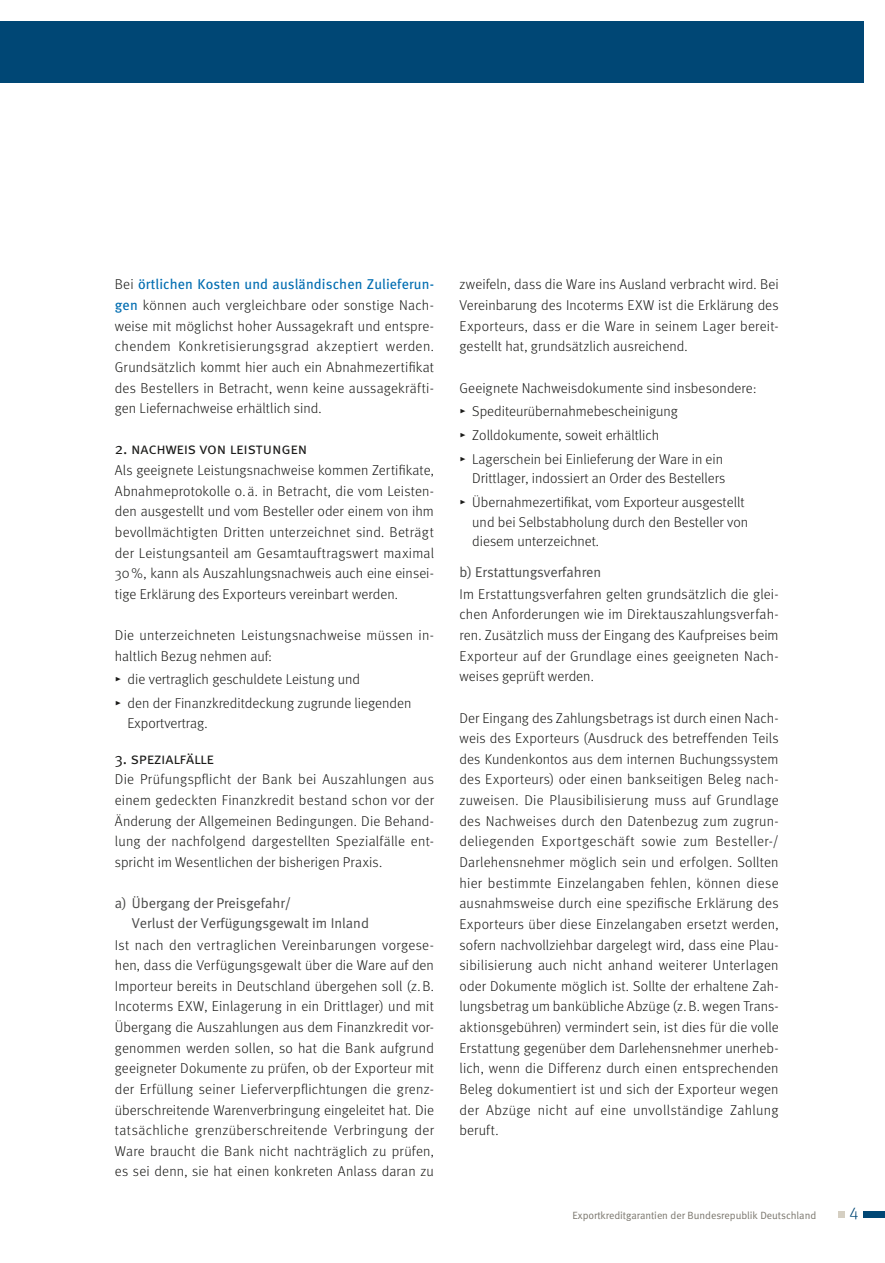
<style>
.page{position:relative;width:885px;height:1263px;background:#fff}
.page>*{position:absolute;margin:0;border:0;box-sizing:border-box;transform-origin:0 0}
.t1{font:17.25px "Meta Light LF";color:#004775}
.Merkbl_Head_2{font:15.75px "Meta Normal Caps";letter-spacing:-.01em;color:#1a1a18}
.Merkbl_Fließtext-201{font:300 14.25px/20.7px "Meta";letter-spacing:.01em;color:#1a1a18;text-align:justify}
.Merkbl_Fließ_Aufzähl{font:300 14.25px/19.5px "Meta";color:#1a1a18}
.Merkbl_Head_3{font:14.25px/19.8px "Meta Normal";color:#494948}
.t2{font:10.5px "Meta Normal";letter-spacing:-.005em;color:#7a766d}
.s1{font-weight:400;color:#006db1}
.s2{font-family:"Meta Light Expert";font-weight:400}
</style>
<div class="page">
<div style="left:863px;top:1211px;width:21px;height:7px;background:#004775"></div>
<div style="left:837px;top:1211px;width:7px;height:7px;background:#d5cfc2"></div>
<div style="left:0;top:21px;width:863px;height:62px;background:#004775"></div>
<p class="Merkbl_Fließtext-201" style="left:115px;top:274px;width:320px">Bei <span class="s1">örtlichen Kosten und ausländischen Zulieferun&shy;gen</span> können auch vergleichbare oder sonstige Nach&shy;weise mit möglichst hoher Aussagekraft und entspre&shy;chendem Konkretisierungsgrad akzeptiert werden.<br>Grundsätzlich kommt hier auch ein Abnahmezertifikat des Bestellers in Betracht, wenn keine aussagekräfti&shy;gen Liefernachweise erhältlich sind.</p>
<p class="Merkbl_Head_2" style="left:115px;top:440px;width:194px">2. nachweis von leistungen</p>
<p class="Merkbl_Fließtext-201" style="left:115px;top:460px;width:320px">Als geeignete Leistungsnachweise kommen Zertifikate, Abnahmeprotokolle o. ä. in Betracht, die vom Leisten&shy;den ausgestellt und vom Besteller oder einem von ihm bevollmächtigten Dritten unterzeichnet sind. Beträgt der Leistungsanteil am Gesamtauftragswert maximal 30%, kann als Auszahlungsnachweis auch eine einsei&shy;tige Erklärung des Exporteurs vereinbart werden.</p>
<p class="Merkbl_Fließtext-201" style="left:115px;top:625px;width:320px">Die unterzeichneten Leistungsnachweise müssen in&shy;haltlich Bezug nehmen auf:</p>
<p class="Merkbl_Fließ_Aufzähl" style="left:115px;top:670px;width:246px"><span class="s2">@</span> die vertraglich geschuldete Leistung und</p>
<p class="Merkbl_Fließ_Aufzähl" style="left:128px;top:693px;width:285px;text-indent:-13px"><span class="s2">@</span> den der Finanzkreditdeckung zugrunde liegenden<br>Exportvertrag.</p>
<p class="Merkbl_Head_2" style="left:115px;top:749px;width:101px">3. spezialfälle</p>
<p class="Merkbl_Fließtext-201" style="left:115px;top:769px;width:320px">Die Prüfungspflicht der Bank bei Auszahlungen aus einem gedeckten Finanzkredit bestand schon vor der Änderung der Allgemeinen Bedingungen. Die Behand&shy;lung der nachfolgend dargestellten Spezialfälle ent&shy;spricht im Wesentlichen der bisherigen Praxis.</p>
<p class="Merkbl_Head_3" style="left:132px;top:893px;width:238px;text-indent:-17px">a) Übergang der Preisgefahr/<br>Verlust der Verfügungsgewalt im Inland</p>
<p class="Merkbl_Fließtext-201" style="left:115px;top:934px;width:320px">Ist nach den vertraglichen Vereinbarungen vorgese&shy;hen, dass die Verfügungsgewalt über die Ware auf den Importeur bereits in Deutschland übergehen soll (z.B.<br>Incoterms EXW, Einlagerung in ein Drittlager) und mit Übergang die Auszahlungen aus dem Finanzkredit vor&shy;genommen werden sollen, so hat die Bank aufgrund geeigneter Dokumente zu prüfen, ob der Exporteur mit der Erfüllung seiner Lieferverpflichtungen die grenz&shy;überschreitende Warenverbringung eingeleitet hat. Die tatsächliche grenzüberschreitende Verbringung der Ware braucht die Bank nicht nachträglich zu prüfen, es sei denn, sie hat einen konkreten Anlass daran zu</p>
<p class="Merkbl_Fließtext-201" style="left:459px;top:274px;width:320px">zweifeln, dass die Ware ins Ausland verbracht wird. Bei Vereinbarung des Incoterms EXW ist die Erklärung des Exporteurs, dass er die Ware in seinem Lager bereit&shy;gestellt hat, grundsätzlich ausreichend.</p>
<p class="Merkbl_Fließtext-201" style="left:459px;top:377px;width:298px">Geeignete Nachweisdokumente sind insbesondere:</p>
<p class="Merkbl_Fließ_Aufzähl" style="left:459px;top:401px;width:220px"><span class="s2">@</span> Spediteurübernahmebescheinigung</p>
<p class="Merkbl_Fließ_Aufzähl" style="left:459px;top:425px;width:201px"><span class="s2">@</span> Zolldokumente, soweit erhältlich</p>
<p class="Merkbl_Fließ_Aufzähl" style="left:459px;top:449px;width:267px;text-align:right"><span class="s2">@</span> Lagerschein bei Einlieferung der Ware in ein<br>Drittlager, indossiert an Order des Bestellers</p>
<p class="Merkbl_Fließ_Aufzähl" style="left:472px;top:492px;width:277px;text-indent:-13px"><span class="s2">@</span> Übernahmezertifikat, vom Exporteur ausgestellt und bei Selbstabholung durch den Besteller von diesem unterzeichnet.</p>
<p class="Merkbl_Head_3" style="left:459px;top:562px;width:143px">b) Erstattungsverfahren</p>
<p class="Merkbl_Fließtext-201" style="left:459px;top:583px;width:320px">Im Erstattungsverfahren gelten grundsätzlich die glei&shy;chen Anforderungen wie im Direktauszahlungsverfah&shy;ren. Zusätzlich muss der Eingang des Kaufpreises beim Exporteur auf der Grundlage eines geeigneten Nach&shy;weises geprüft werden.</p>
<p class="Merkbl_Fließtext-201" style="left:459px;top:707px;width:320px">Der Eingang des Zahlungsbetrags ist durch einen Nach&shy;weis des Exporteurs (Ausdruck des betreffenden Teils des Kundenkontos aus dem internen Buchungssystem des Exporteurs) oder einen bankseitigen Beleg nach&shy;zuweisen. Die Plausibilisierung muss auf Grundlage des Nachweises durch den Datenbezug zum zugrun&shy;deliegenden Exportgeschäft sowie zum Besteller-/ Darlehensnehmer möglich sein und erfolgen. Sollten hier bestimmte Einzelangaben fehlen, können diese ausnahmsweise durch eine spezifische Erklärung des Exporteurs über diese Einzelangaben ersetzt werden, sofern nachvollziehbar dargelegt wird, dass eine Plau&shy;sibilisierung auch nicht anhand weiterer Unterlagen oder Dokumente möglich ist. Sollte der erhaltene Zah&shy;lungsbetrag um bankübliche Abzüge (z.B. wegen Trans&shy;aktionsgebühren) vermindert sein, ist dies für die volle Erstattung gegenüber dem Darlehensnehmer unerheb&shy;lich, wenn die Differenz durch einen entsprechenden Beleg dokumentiert ist und sich der Exporteur wegen der Abzüge nicht auf eine unvollständige Zahlung beruft.</p>
<p class="t2" style="left:572px;top:1209px;width:245px">Exportkreditgarantien der Bundesrepublik Deutschland</p>
<p class="t1" style="left:849px;top:1203px;width:11px">4</p>
</div>
